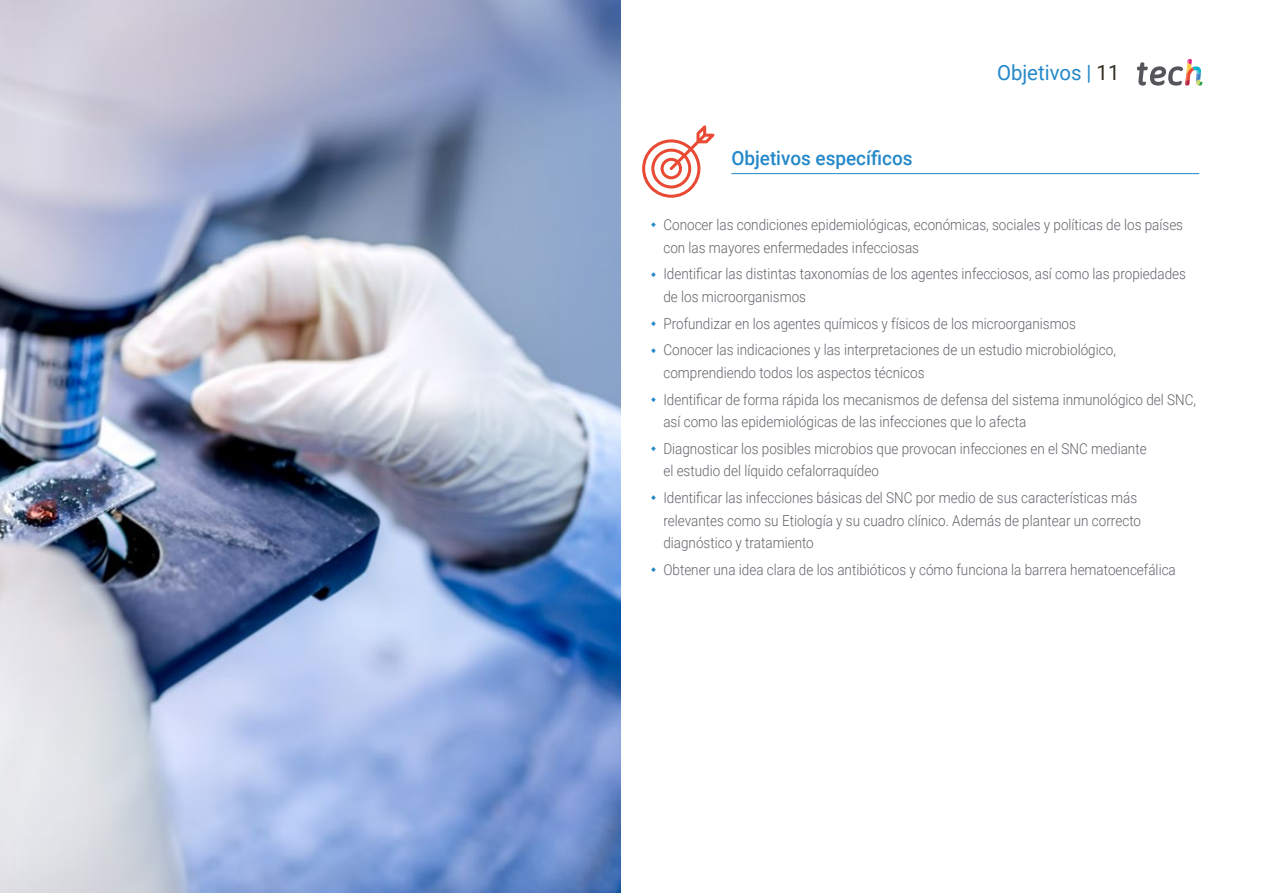
<style>
.page{position:relative;width:1263px;height:893px;background:#fff}
.page>*{position:absolute;margin:0;border:0;box-sizing:border-box;transform-origin:0 0}
.t1{font:21px "Roboto";color:#2488c9}
.t2{font:500 19.5px "Roboto";color:#2488c9}
.t3{font:300 15px/26.7px "Roboto";color:#61646a;scale:.9 1}
.s1{color:#2289cb}
.s2{color:#312e20}
</style>
<div class="page">
<img style="left:0;top:0;width:621px;height:893px">
<hr style="left:731px;top:173px;width:468px;height:1px;background:#2488c9">
<svg style="left:642px;top:125px;width:72px;height:73px"></svg>
<svg style="left:1137px;top:59px;width:65px;height:27px"></svg>
<h2 class="t2" style="left:731px;top:144px;width:183px">Objetivos específicos</h2>
<h1 class="t1" style="left:997px;top:57px;width:124px">Objetivos <span class="s1">|</span> <span class="s2">11</span></h1>
<p class="t3" style="left:663px;top:213px;width:579px;line-height:22.5px">Conocer las condiciones epidemiológicas, económicas, sociales y políticas de los países con las mayores enfermedades infecciosas</p>
<p class="t3" style="left:663px;top:262px;width:582px;line-height:22.5px">Identificar las distintas taxonomías de los agentes infecciosos, así como las propiedades de los microorganismos</p>
<p class="t3" style="left:663px;top:309px;width:504px">Profundizar en los agentes químicos y físicos de los microorganismos<br>Conocer las indicaciones y las interpretaciones de un estudio microbiológico,</p>
<p class="t3" style="left:663px;top:359px;width:593px">comprendiendo todos los aspectos técnicos<br>Identificar de forma rápida los mecanismos de defensa del sistema inmunológico del SNC,</p>
<p class="t3" style="left:663px;top:408px;width:538px">así como las epidemiológicas de las infecciones que lo afecta<br>Diagnosticar los posibles microbios que provocan infecciones en el SNC mediante</p>
<p class="t3" style="left:663px;top:457px;width:528px">el estudio del líquido cefalorraquídeo<br>Identificar las infecciones básicas del SNC por medio de sus características más</p>
<p class="t3" style="left:663px;top:508px;width:532px;line-height:22.5px">relevantes como su Etiología y su cuadro clínico. Además de plantear un correcto diagnóstico y tratamiento</p>
<p class="t3" style="left:663px;top:556px;width:571px">Obtener una idea clara de los antibióticos y cómo funciona la barrera hematoencefálica</p>
</div>
